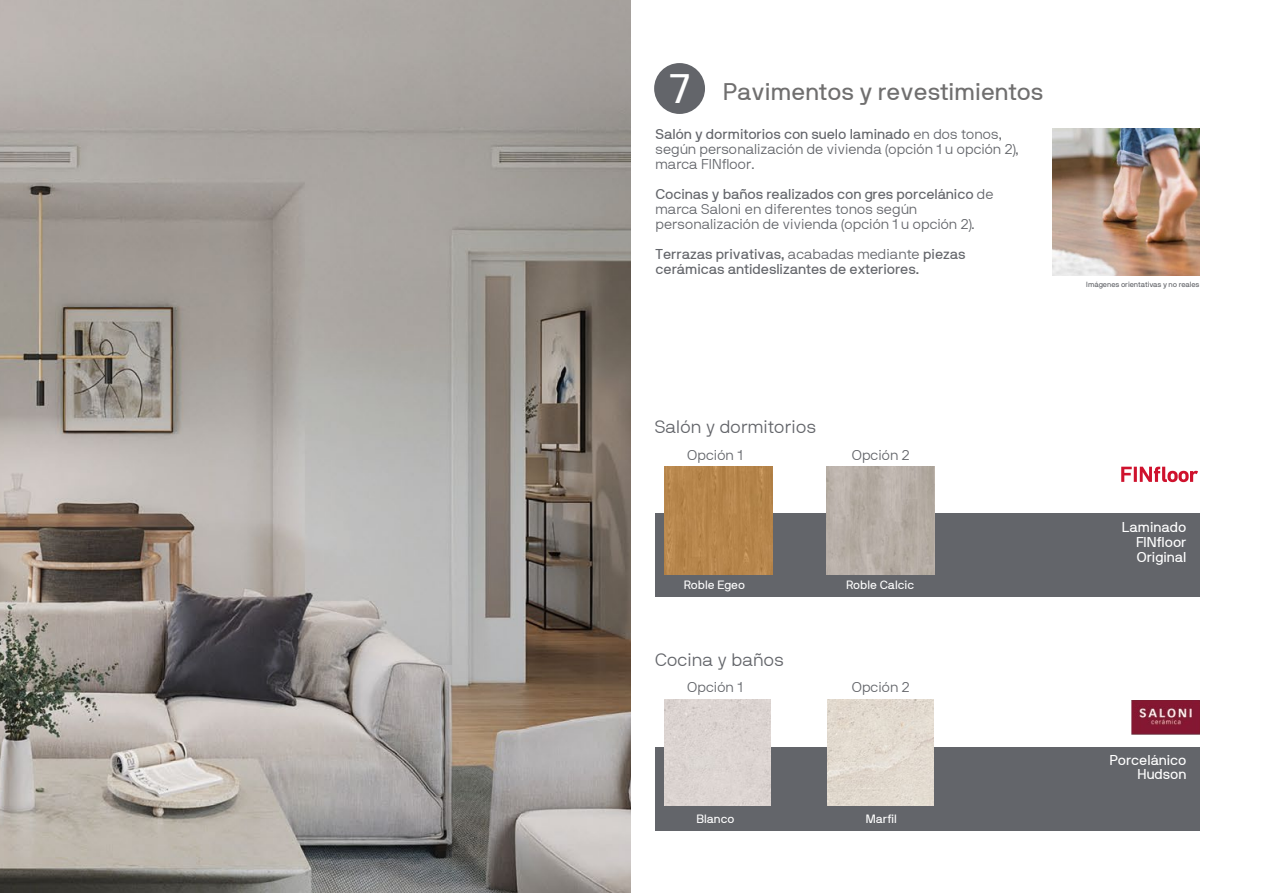
<style>
.page{position:relative;width:1263px;height:893px;background:#fff}
.page>*{position:absolute;margin:0;border:0;box-sizing:border-box;transform-origin:0 0}
.t1{font:24px "NB International Regular Webfont";color:#706f6f}
.t2{font:18px "NB International Light Webfont";color:#63656a}
.t3{font:14.25px/15px "NB International Light Webfont";letter-spacing:-.005em;color:#63656a}
.t4{font:14.25px/15px "NB International Regular Webfont";letter-spacing:-.005em;color:#63656a}
.t5{font:14.25px/15px "NB International Regular Webfont";color:#fff;text-align:right}
.t6{font:12px "NB International Regular Webfont";color:#fff}
.t7{font:7.5px "NB International Pro";color:#63656a}
.s1{font-size:41.1px;color:#fff}
.s2{font-family:"NB International Light Webfont"}
</style>
<div class="page">
<div style="left:655px;top:747px;width:544px;height:83px;background:#63656a"></div>
<img style="left:828px;top:700px;width:106px;height:106px">
<img style="left:0;top:0;width:631px;height:893px">
<div style="left:654px;top:63px;width:51px;height:51px;background:#63656a;border-radius:50%"></div>
<img style="left:1052px;top:128px;width:147px;height:147px">
<div style="left:664px;top:700px;width:107px;height:106px;background:#dcd4d1"></div>
<div style="left:655px;top:514px;width:544px;height:83px;background:#63656a"></div>
<img style="left:826px;top:466px;width:108px;height:108px">
<img style="left:665px;top:466px;width:108px;height:108px">
<img style="left:1131px;top:700px;width:68px;height:34px">
<svg style="left:1140px;top:467px;width:58px;height:15px"></svg>
<hr style="left:1134px;top:467px;width:3px;height:15px;background:#cf122d">
<svg style="left:1121px;top:467px;width:11px;height:15px"></svg>
<h1 class="t1" style="left:669px;top:78px;width:375px"><span class="s1">7</span> Pavimentos y revestimientos</h1>
<p class="t4" style="left:656px;top:127px;width:348px">Salón y dormitorios con suelo laminado <span class="s2">en dos tonos,</span></p>
<p class="t3" style="left:656px;top:142px;width:365px">según personalización de vivienda (opción 1 u opción 2), marca FINfloor.</p>
<p class="t4" style="left:656px;top:187px;width:339px">Cocinas y baños realizados con gres porcelánico <span class="s2">de</span></p>
<p class="t3" style="left:656px;top:202px;width:321px">marca Saloni en diferentes tonos según personalización de vivienda (opción 1 u opción 2).</p>
<p class="t4" style="left:656px;top:247px;width:312px">Terrazas privativas, <span class="s2">acabadas mediante</span> piezas cerámicas antideslizantes de exteriores.</p>
<p class="t7" style="left:1086px;top:280px;width:115px">Imágenes orientativas y no reales</p>
<p class="t2" style="left:655px;top:416px;width:163px">Salón y dormitorios</p>
<p class="t3" style="left:687px;top:447px;width:57px">Opción 1</p>
<p class="t3" style="left:852px;top:447px;width:59px">Opción 2</p>
<p class="t6" style="left:684px;top:578px;width:63px">Roble Egeo</p>
<p class="t2" style="left:655px;top:650px;width:131px">Cocina y baños</p>
<p class="t6" style="left:846px;top:578px;width:69px">Roble Calcic</p>
<p class="t3" style="left:687px;top:680px;width:57px">Opción 1</p>
<p class="t3" style="left:852px;top:680px;width:59px">Opción 2</p>
<p class="t6" style="left:696px;top:812px;width:39px">Blanco</p>
<p class="t6" style="left:866px;top:812px;width:33px">Marfil</p>
<p class="t5" style="left:1136px;top:519px;width:52px;text-align:justify;text-indent:-14px">Laminado FINfloor Original</p>
<p class="t5" style="left:1109px;top:753px;width:79px;line-height:13.5px">Porcelánico<br>Hudson</p>
</div>
